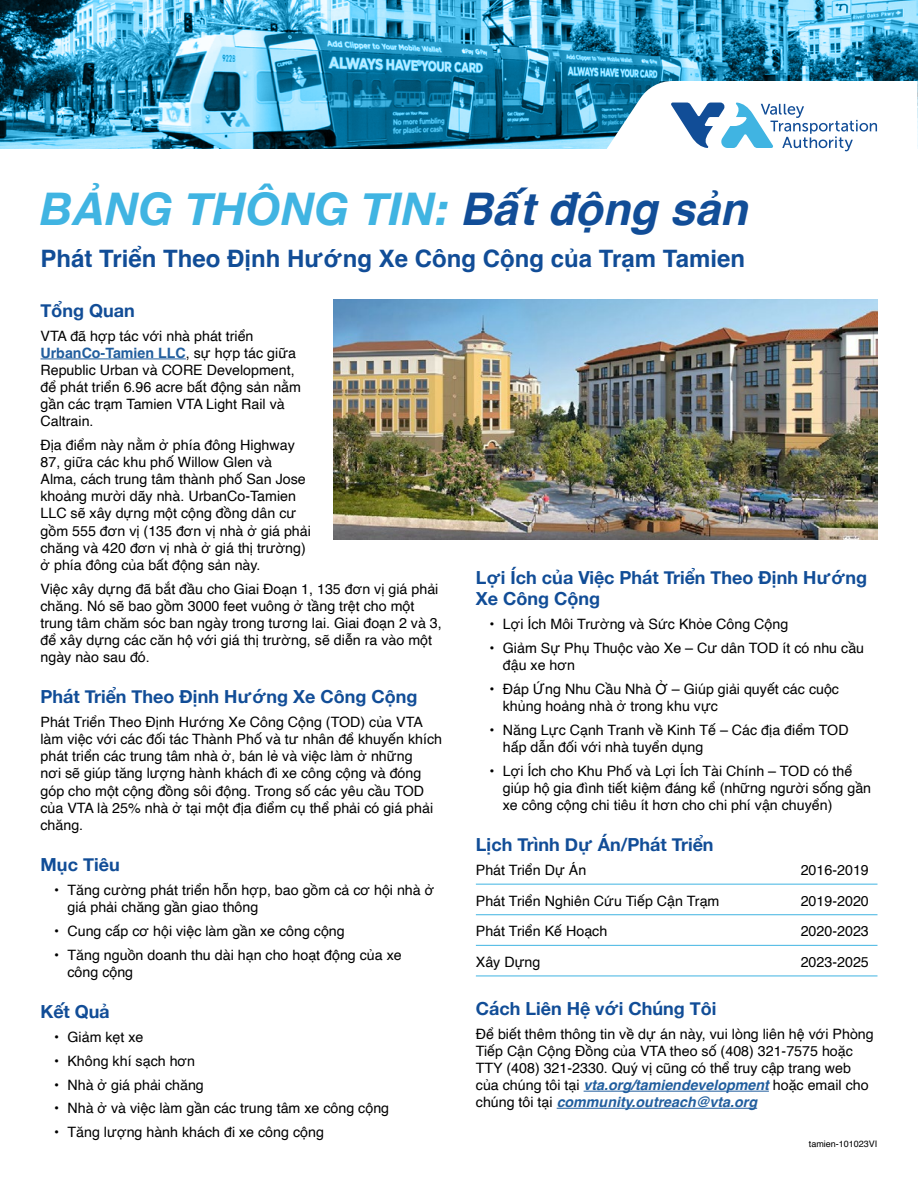
<style>
.page{position:relative;width:918px;height:1188px;background:#fff}
.page>*{position:absolute;margin:0;border:0;box-sizing:border-box;transform-origin:0 0}
.t1{font:italic 700 45px "Helvetica Neue";color:#40b4e2}
.t2{font:700 24px "Helvetica";color:#114d97}
.t3{font:700 18px/21px "Helvetica Neue";color:#114d97}
.t4{font:14.25px/17.1px "Helvetica";color:#000}
.t5{font:9px "Helvetica";color:#000}
.s1{font-family:"Museo Sans 900";font-weight:400}
.s2{font-family:"Helvetica";color:#114d97}
.s3{font-weight:700;color:#215e9e}
.s4{font-weight:700;font-style:italic;color:#215e9e}
</style>
<div class="page">
<hr style="left:40px;top:359px;width:146px;height:1px;background:#215e9e">
<hr style="left:476px;top:884px;width:402px;height:1px;background:#40b4e2">
<hr style="left:476px;top:914px;width:402px;height:1px;background:#40b4e2">
<hr style="left:476px;top:945px;width:402px;height:1px;background:#40b4e2">
<hr style="left:476px;top:976px;width:402px;height:1px;background:#40b4e2">
<hr style="left:584px;top:1091px;width:185px;height:1px;background:#215e9e">
<hr style="left:557px;top:1108px;width:200px;height:1px;background:#215e9e">
<img style="left:333px;top:299px;width:545px;height:241px">
<svg style="left:0;top:0;width:918px;height:148px;background:#4098bb"></svg>
<svg style="left:587px;top:81px;width:331px;height:71px"></svg>
<h1 class="t1" style="left:40px;top:173px;width:708px">BẢNG THÔNG TIN<span class="s1">:</span> <span class="s2">Bất động sản</span></h1>
<h2 class="t2" style="left:40px;top:244px;width:706px">Phát Triển Theo Định Hướng Xe Công Cộng của Trạm Tamien</h2>
<p class="t3" style="left:40px;top:300px;width:96px">Tổng Quan</p>
<p class="t4" style="left:40px;top:328px;width:262px">VTA đã hợp tác với nhà phát triển<br><span class="s3">UrbanCo-Tamien LLC</span>, sự hợp tác giữa<br>Republic Urban và CORE Development, để phát triển 6.96 acre bất động sản nằm gần các trạm Tamien VTA Light Rail và<br>Caltrain.</p>
<p class="t4" style="left:40px;top:437px;width:272px">Địa điểm này nằm ở phía đông Highway 87, giữa các khu phố Willow Glen và Alma, cách trung tâm thành phố San Jose khoảng mười dãy nhà. UrbanCo-Tamien LLC sẽ xây dựng một cộng đồng dân cư gồm 555 đơn vị (135 đơn vị nhà ở giá phải chăng và 420 đơn vị nhà ở giá thị trường) ở phía đông của bất động sản này.</p>
<p class="t4" style="left:40px;top:581px;width:403px">Việc xây dựng đã bắt đầu cho Giai Đoạn 1, 135 đơn vị giá phải chăng. Nó sẽ bao gồm 3000 feet vuông ở tầng trệt cho một trung tâm chăm sóc ban ngày trong tương lai. Giai đoạn 2 và 3, để xây dựng các căn hộ với giá thị trường, sẽ diễn ra vào một ngày nào sau đó.</p>
<p class="t3" style="left:40px;top:687px;width:378px">Phát Triển Theo Định Hướng Xe Công Cộng</p>
<p class="t4" style="left:40px;top:714px;width:403px">Phát Triển Theo Định Hướng Xe Công Cộng (TOD) của VTA làm việc với các đối tác Thành Phố và tư nhân để khuyến khích phát triển các trung tâm nhà ở, bán lẻ và việc làm ở những<br>nơi sẽ giúp tăng lượng hành khách đi xe công cộng và đóng góp cho một cộng đồng sôi động. Trong số các yêu cầu TOD của VTA là 25% nhà ở tại một địa điểm cụ thể phải có giá phải chăng.</p>
<p class="t3" style="left:40px;top:855px;width:81px">Mục Tiêu</p>
<p class="t4" style="left:67px;top:882px;width:368px;text-indent:-13px">• Tăng cường phát triển hỗn hợp, bao gồm cả cơ hội nhà ở giá phải chăng gần giao thông</p>
<p class="t4" style="left:54px;top:923px;width:292px">• Cung cấp cơ hội việc làm gần xe công cộng</p>
<p class="t4" style="left:67px;top:947px;width:336px;text-indent:-13px">• Tăng nguồn doanh thu dài hạn cho hoạt động của xe công cộng</p>
<p class="t3" style="left:40px;top:1002px;width:71px">Kết Quả</p>
<p class="t4" style="left:54px;top:1029px;width:91px">• Giảm kẹt xe</p>
<p class="t4" style="left:54px;top:1053px;width:143px">• Không khí sạch hơn</p>
<p class="t4" style="left:54px;top:1076px;width:151px">• Nhà ở giá phải chăng</p>
<p class="t4" style="left:54px;top:1100px;width:337px">• Nhà ở và việc làm gần các trung tâm xe công cộng</p>
<p class="t4" style="left:54px;top:1124px;width:271px">• Tăng lượng hành khách đi xe công cộng</p>
<p class="t3" style="left:476px;top:568px;width:393px">Lợi Ích của Việc Phát Triển Theo Định Hướng<br>Xe Công Cộng</p>
<p class="t4" style="left:489px;top:616px;width:300px">• Lợi Ích Môi Trường và Sức Khỏe Công Cộng</p>
<p class="t4" style="left:503px;top:640px;width:363px;text-indent:-13px">• Giảm Sự Phụ Thuộc vào Xe – Cư dân TOD ít có nhu cầu đậu xe hơn</p>
<p class="t4" style="left:503px;top:681px;width:338px;text-indent:-13px">• Đáp Ứng Nhu Cầu Nhà Ở – Giúp giải quyết các cuộc khủng hoảng nhà ở trong khu vực</p>
<p class="t4" style="left:503px;top:722px;width:347px;text-indent:-13px">• Năng Lực Cạnh Tranh về Kinh Tế – Các địa điểm TOD hấp dẫn đối với nhà tuyển dụng</p>
<p class="t4" style="left:503px;top:763px;width:370px;text-indent:-13px">• Lợi Ích cho Khu Phố và Lợi Ích Tài Chính – TOD có thể giúp hộ gia đình tiết kiệm đáng kể (những người sống gần xe công cộng chi tiêu ít hơn cho chi phí vận chuyển)</p>
<p class="t3" style="left:476px;top:835px;width:239px">Lịch Trình Dự Án/Phát Triển</p>
<p class="t4" style="left:476px;top:862px;width:112px">Phát Triển Dự Án</p>
<p class="t4" style="left:801px;top:862px;width:70px">2016-2019</p>
<p class="t4" style="left:476px;top:893px;width:245px">Phát Triển Nghiên Cứu Tiếp Cận Trạm</p>
<p class="t4" style="left:801px;top:893px;width:70px">2019-2020</p>
<p class="t4" style="left:476px;top:923px;width:133px">Phát Triển Kế Hoạch</p>
<p class="t4" style="left:801px;top:923px;width:70px">2020-2023</p>
<p class="t4" style="left:476px;top:954px;width:66px">Xây Dựng</p>
<p class="t4" style="left:801px;top:954px;width:70px">2023-2025</p>
<p class="t3" style="left:476px;top:998px;width:242px">Cách Liên Hệ với Chúng Tôi</p>
<p class="t4" style="left:476px;top:1026px;width:399px">Để biết thêm thông tin về dự án này, vui lòng liên hệ với Phòng Tiếp Cận Cộng Đồng của VTA theo số (408) 321-7575 hoặc TTY (408) 321-2330. Quý vị cũng có thể truy cập trang web của chúng tôi tại <span class="s4">vta.org/tamiendevelopment</span> hoặc email cho chúng tôi tại <span class="s4">community.outreach@vta.org</span></p>
<p class="t5" style="left:809px;top:1137px;width:70px">tamien-101023VI</p>
</div>
